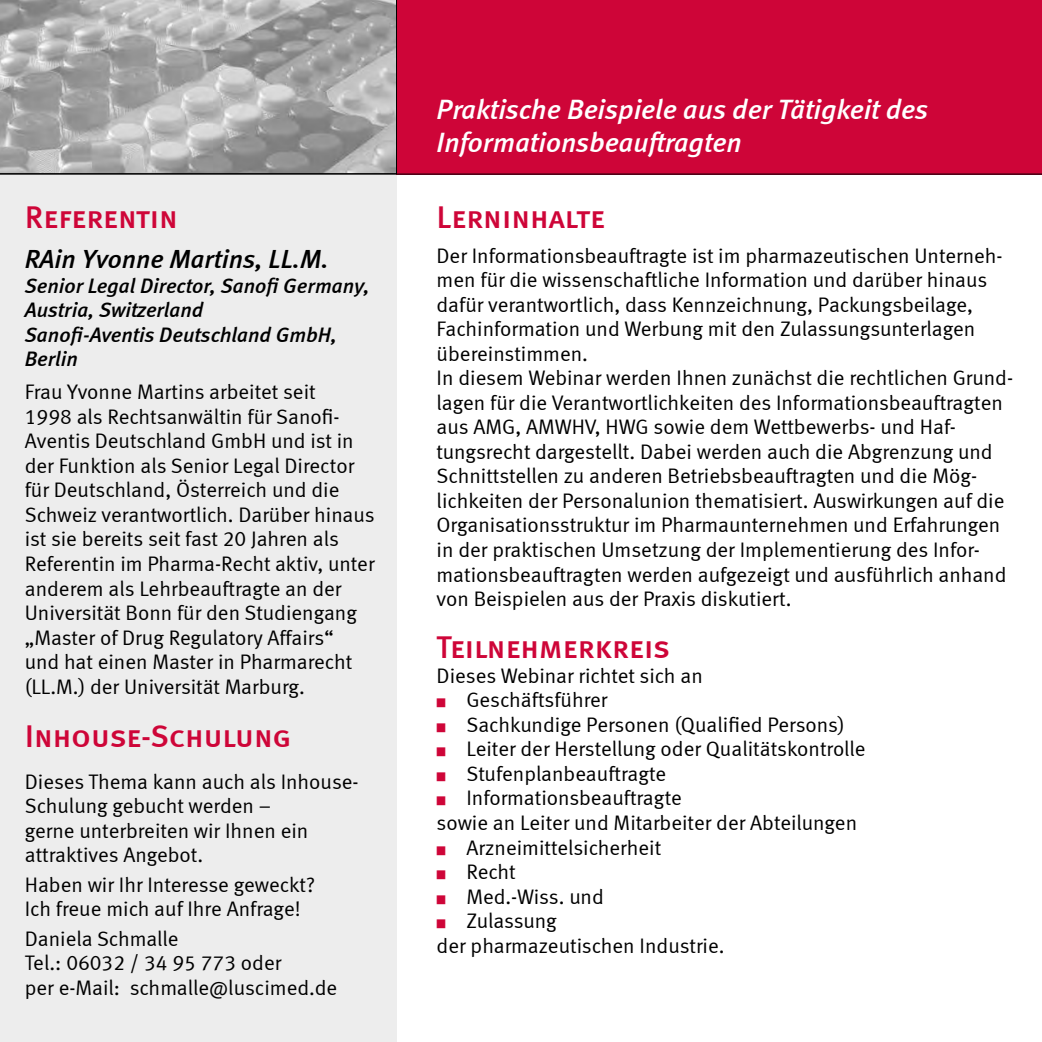
<style>
.page{position:relative;width:1042px;height:1042px;background:#fff}
.page>*{position:absolute;margin:0;border:0;box-sizing:border-box;transform-origin:0 0}
.t1{font:31.5px "Meta Medium LF Caps";color:#ce0538}
.t2{font:italic 28px/33.2px "Meta Medium LF";color:#fff}
.t3{font:italic 26.25px "Meta Medium LF";color:#000}
.t4{font:21px/24.5px "Meta Normal LF";color:#000}
.t5{font:italic 21px/24.5px "Meta Medium LF";color:#000}
.s1{font-family:"Meta Normal"}
.s2{color:#ce0538}
</style>
<div class="page">
<div style="left:0;top:174px;width:397px;height:868px;background:#ededed"></div>
<div style="left:396px;top:0;width:646px;height:174px;background:#ce0538"></div>
<svg style="left:0;top:0;width:397px;height:174px;background:#a9a9a9"></svg>
<hr style="left:0;top:174px;width:1042px;height:1px;background:#000">
<h1 class="t1" style="left:25px;top:199px;width:155px">Referentin</h1>
<p class="t3" style="left:25px;top:243px;width:306px">RAin Yvonne Martins, LL.M.</p>
<p class="t5" style="left:25px;top:273px;width:346px">Senior Legal Director, Sanofi Germany,<br>Austria, Switzerland<br>Sanofi-Aventis Deutschland GmbH,<br>Berlin</p>
<p class="t4" style="left:25px;top:380px;width:351px">Frau Yvonne Martins arbeitet seit<br>1998 als Rechtsanwältin für Sanofi-Aventis Deutschland GmbH und ist in der Funktion als Senior Legal Director für Deutschland, Österreich und die Schweiz verantwortlich. Darüber hinaus ist sie bereits seit fast 20 Jahren als Referentin im Pharma-Recht aktiv, unter anderem als Lehrbeauftragte an der Universität Bonn für den Studiengang „Master of Drug Regulatory Affairs“<br>und hat einen Master in Pharmarecht (LL.M.) der Universität Marburg.</p>
<h1 class="t1" style="left:25px;top:717px;width:268px">Inhouse-Schulung</h1>
<p class="t4" style="left:25px;top:769px;width:335px">Dieses Thema kann auch als Inhouse-<br>Schulung gebucht werden <span class="s1">–<br></span>gerne unterbreiten wir Ihnen ein attraktives Angebot.</p>
<p class="t4" style="left:25px;top:872px;width:292px">Haben wir Ihr Interesse geweckt?<br>Ich freue mich auf Ihre Anfrage!</p>
<p class="t4" style="left:25px;top:926px;width:314px">Daniela Schmalle<br>Tel.: 06032 / 34 95 773 oder<br>per e-Mail: schmalle@luscimed.de</p>
<h2 class="t2" style="left:437px;top:92px;width:493px">Praktische Beispiele aus der Tätigkeit des<br>Informationsbeauftragten</h2>
<h1 class="t1" style="left:437px;top:199px;width:170px">Lerninhalte</h1>
<p class="t4" style="left:437px;top:243px;width:578px">Der Informationsbeauftragte ist im pharmazeutischen Unterneh&shy;men für die wissenschaftliche Information und darüber hinaus dafür verantwortlich, dass Kennzeichnung, Packungsbeilage, Fachinformation und Werbung mit den Zulassungsunterlagen übereinstimmen.<br>In diesem Webinar werden Ihnen zunächst die rechtlichen Grund&shy;lagen für die Verantwortlichkeiten des Informationsbeauftragten aus AMG, AMWHV, HWG sowie dem Wettbewerbs- und Haf&shy;tungsrecht dargestellt. Dabei werden auch die Abgrenzung und Schnittstellen zu anderen Betriebsbeauftragten und die Mög&shy;lichkeiten der Personalunion thematisiert. Auswirkungen auf die Organisationsstruktur im Pharmaunternehmen und Erfahrungen in der praktischen Umsetzung der Implementierung des Infor&shy;mationsbeauftragten werden aufgezeigt und ausführlich anhand von Beispielen aus der Praxis diskutiert.</p>
<h1 class="t1" style="left:437px;top:629px;width:235px">Teilnehmerkreis</h1>
<p class="t4" style="left:437px;top:663px;width:268px">Dieses Webinar richtet sich an</p>
<p class="t4" style="left:437px;top:688px;width:172px"><span class="s2">■</span> Geschäftsführer</p>
<p class="t4" style="left:437px;top:712px;width:409px"><span class="s2">■</span> Sachkundige Personen (Qualified Persons)</p>
<p class="t4" style="left:437px;top:737px;width:430px"><span class="s2">■</span> Leiter der Herstellung oder Qualitätskontrolle</p>
<p class="t4" style="left:437px;top:761px;width:231px"><span class="s2">■</span> Stufenplanbeauftragte</p>
<p class="t4" style="left:437px;top:786px;width:422px"><span class="s2">■</span> Informationsbeauftragte<br>sowie an Leiter und Mitarbeiter der Abteilungen</p>
<p class="t4" style="left:437px;top:835px;width:226px"><span class="s2">■</span> Arzneimittelsicherheit</p>
<p class="t4" style="left:437px;top:859px;width:81px"><span class="s2">■</span> Recht</p>
<p class="t4" style="left:437px;top:884px;width:169px"><span class="s2">■</span> Med.-Wiss. und</p>
<p class="t4" style="left:437px;top:908px;width:289px"><span class="s2">■</span> Zulassung<br>der pharmazeutischen Industrie.</p>
</div>
